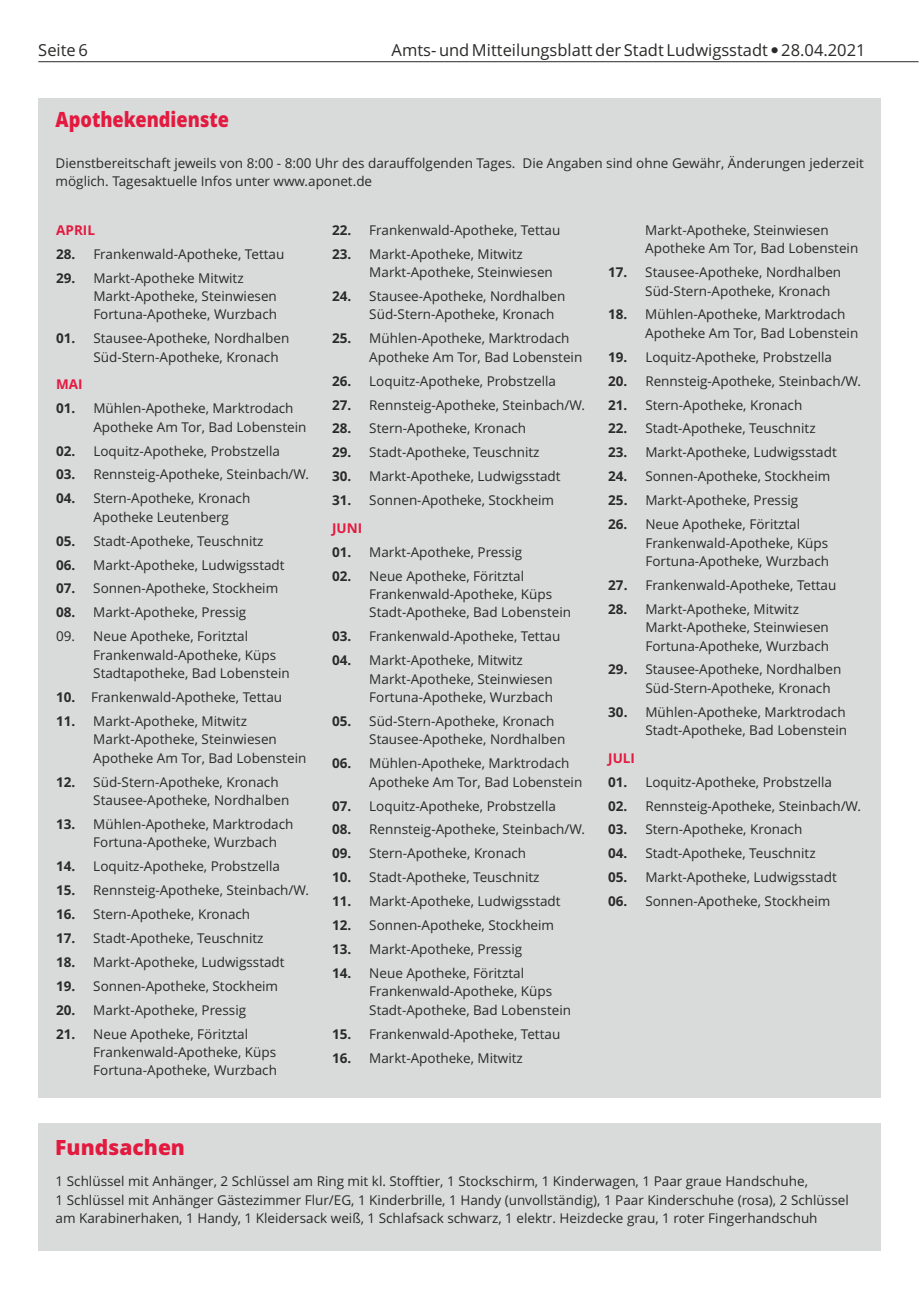
<style>
.page{position:relative;width:919px;height:1289px;background:#fff}
.page>*{position:absolute;margin:0;border:0;box-sizing:border-box;transform-origin:0 0}
.t1{font:800 21px "Open Sans";color:#e31a40;scale:.87 1}
.t2{font:800 21px "Open Sans";color:#e31a40}
.t3{font:16.5px "Open Sans";color:#2a2a29}
.t4{font:13.5px/18.5px "Open Sans";color:#2a2a29}
.t5{font:700 13.5px "Open Sans";color:#e31a40}
.s1{font-weight:700}
</style>
<div class="page">
<div style="left:38px;top:98px;width:842px;height:999px;background:#d9dada"></div>
<hr style="left:38px;top:61px;width:880px;height:1px;background:#2a2a29">
<div style="left:38px;top:1123px;width:842px;height:127px;background:#d9dada"></div>
<hr style="left:918px;top:821px;width:1px;height:467px;background:#d9dada">
<p class="t3" style="left:38px;top:43px;width:51px">Seite 6</p>
<p class="t3" style="left:391px;top:43px;width:475px">Amts- und Mitteilungsblatt der Stadt Ludwigsstadt ● 28.04.2021</p>
<h1 class="t1" style="left:56px;top:111px;width:201px">Apothekendienste</h1>
<p class="t4" style="left:56px;top:155px;width:809px">Dienstbereitschaft jeweils von 8:00 - 8:00 Uhr des darauffolgenden Tages. Die Angaben sind ohne Gewähr, Änderungen jederzeit möglich. Tagesaktuelle Infos unter www.aponet.de</p>
<p class="t5" style="left:56px;top:224px;width:40px">APRIL</p>
<p class="t4" style="left:56px;top:246px;width:230px"><span class="s1">28.</span> Frankenwald-Apotheke, Tettau</p>
<p class="t4" style="left:93px;top:270px;width:185px;text-indent:-37px"><span class="s1">29.</span> Markt-Apotheke Mitwitz<br>Markt-Apotheke, Steinwiesen<br>Fortuna-Apotheke, Wurzbach</p>
<p class="t4" style="left:93px;top:330px;width:197px;text-indent:-37px"><span class="s1">01.</span> Stausee-Apotheke, Nordhalben<br>Süd-Stern-Apotheke, Kronach</p>
<p class="t5" style="left:56px;top:379px;width:28px">MAI</p>
<p class="t4" style="left:93px;top:400px;width:214px;text-indent:-37px"><span class="s1">01.</span> Mühlen-Apotheke, Marktrodach<br>Apotheke Am Tor, Bad Lobenstein</p>
<p class="t4" style="left:56px;top:466px;width:254px"><span class="s1">03.</span> Rennsteig-Apotheke, Steinbach/W.</p>
<p class="t4" style="left:56px;top:443px;width:225px"><span class="s1">02.</span> Loquitz-Apotheke, Probstzella</p>
<p class="t4" style="left:93px;top:490px;width:158px;text-indent:-37px"><span class="s1">04.</span> Stern-Apotheke, Kronach<br>Apotheke Leutenberg</p>
<p class="t4" style="left:56px;top:533px;width:209px"><span class="s1">05.</span> Stadt-Apotheke, Teuschnitz</p>
<p class="t4" style="left:56px;top:557px;width:230px"><span class="s1">06.</span> Markt-Apotheke, Ludwigsstadt</p>
<p class="t4" style="left:56px;top:580px;width:223px"><span class="s1">07.</span> Sonnen-Apotheke, Stockheim</p>
<p class="t4" style="left:56px;top:604px;width:191px"><span class="s1">08.</span> Markt-Apotheke, Pressig</p>
<p class="t4" style="left:93px;top:628px;width:198px;text-indent:-37px">09. Neue Apotheke, Foritztal<br>Frankenwald-Apotheke, Küps<br>Stadtapotheke, Bad Lobenstein</p>
<p class="t4" style="left:56px;top:689px;width:227px"><span class="s1">10.</span> Frankenwald-Apotheke, Tettau</p>
<p class="t4" style="left:93px;top:713px;width:214px;text-indent:-37px"><span class="s1">11.</span> Markt-Apotheke, Mitwitz<br>Markt-Apotheke, Steinwiesen<br>Apotheke Am Tor, Bad Lobenstein</p>
<p class="t4" style="left:93px;top:773px;width:197px;text-indent:-37px"><span class="s1">12.</span> Süd-Stern-Apotheke, Kronach<br>Stausee-Apotheke, Nordhalben</p>
<p class="t4" style="left:93px;top:816px;width:202px;text-indent:-37px"><span class="s1">13.</span> Mühlen-Apotheke, Marktrodach<br>Fortuna-Apotheke, Wurzbach</p>
<p class="t4" style="left:56px;top:858px;width:225px"><span class="s1">14.</span> Loquitz-Apotheke, Probstzella</p>
<p class="t4" style="left:56px;top:882px;width:254px"><span class="s1">15.</span> Rennsteig-Apotheke, Steinbach/W.</p>
<p class="t4" style="left:56px;top:906px;width:196px"><span class="s1">16.</span> Stern-Apotheke, Kronach</p>
<p class="t4" style="left:56px;top:954px;width:230px"><span class="s1">18.</span> Markt-Apotheke, Ludwigsstadt</p>
<p class="t4" style="left:56px;top:930px;width:209px"><span class="s1">17.</span> Stadt-Apotheke, Teuschnitz</p>
<p class="t4" style="left:56px;top:978px;width:223px"><span class="s1">19.</span> Sonnen-Apotheke, Stockheim</p>
<p class="t4" style="left:56px;top:1001px;width:191px"><span class="s1">20.</span> Markt-Apotheke, Pressig</p>
<p class="t4" style="left:93px;top:1025px;width:185px;text-indent:-37px"><span class="s1">21.</span> Neue Apotheke, Föritztal<br>Frankenwald-Apotheke, Küps<br>Fortuna-Apotheke, Wurzbach</p>
<p class="t4" style="left:332px;top:222px;width:230px"><span class="s1">22.</span> Frankenwald-Apotheke, Tettau</p>
<p class="t4" style="left:369px;top:246px;width:185px;text-indent:-37px"><span class="s1">23.</span> Markt-Apotheke, Mitwitz<br>Markt-Apotheke, Steinwiesen</p>
<p class="t4" style="left:369px;top:288px;width:197px;text-indent:-37px"><span class="s1">24.</span> Stausee-Apotheke, Nordhalben<br>Süd-Stern-Apotheke, Kronach</p>
<p class="t4" style="left:369px;top:330px;width:214px;text-indent:-37px"><span class="s1">25.</span> Mühlen-Apotheke, Marktrodach<br>Apotheke Am Tor, Bad Lobenstein</p>
<p class="t4" style="left:332px;top:397px;width:254px"><span class="s1">27.</span> Rennsteig-Apotheke, Steinbach/W.</p>
<p class="t4" style="left:332px;top:373px;width:225px"><span class="s1">26.</span> Loquitz-Apotheke, Probstzella</p>
<p class="t4" style="left:332px;top:420px;width:196px"><span class="s1">28.</span> Stern-Apotheke, Kronach</p>
<p class="t4" style="left:332px;top:444px;width:209px"><span class="s1">29.</span> Stadt-Apotheke, Teuschnitz</p>
<p class="t4" style="left:332px;top:468px;width:230px"><span class="s1">30.</span> Markt-Apotheke, Ludwigsstadt</p>
<p class="t5" style="left:332px;top:522px;width:32px">JUNI</p>
<p class="t4" style="left:332px;top:544px;width:191px"><span class="s1">01.</span> Markt-Apotheke, Pressig</p>
<p class="t4" style="left:332px;top:492px;width:223px"><span class="s1">31.</span> Sonnen-Apotheke, Stockheim</p>
<p class="t4" style="left:369px;top:568px;width:203px;text-indent:-37px"><span class="s1">02.</span> Neue Apotheke, Föritztal<br>Frankenwald-Apotheke, Küps<br>Stadt-Apotheke, Bad Lobenstein</p>
<p class="t4" style="left:332px;top:628px;width:230px"><span class="s1">03.</span> Frankenwald-Apotheke, Tettau</p>
<p class="t4" style="left:369px;top:652px;width:185px;text-indent:-37px"><span class="s1">04.</span> Markt-Apotheke, Mitwitz<br>Markt-Apotheke, Steinwiesen<br>Fortuna-Apotheke, Wurzbach</p>
<p class="t4" style="left:369px;top:713px;width:197px;text-indent:-37px"><span class="s1">05.</span> Süd-Stern-Apotheke, Kronach<br>Stausee-Apotheke, Nordhalben</p>
<p class="t4" style="left:369px;top:755px;width:214px;text-indent:-37px"><span class="s1">06.</span> Mühlen-Apotheke, Marktrodach<br>Apotheke Am Tor, Bad Lobenstein</p>
<p class="t4" style="left:332px;top:797px;width:225px"><span class="s1">07.</span> Loquitz-Apotheke, Probstzella</p>
<p class="t4" style="left:332px;top:845px;width:196px"><span class="s1">09.</span> Stern-Apotheke, Kronach</p>
<p class="t4" style="left:332px;top:821px;width:254px"><span class="s1">08.</span> Rennsteig-Apotheke, Steinbach/W.</p>
<p class="t4" style="left:332px;top:869px;width:209px"><span class="s1">10.</span> Stadt-Apotheke, Teuschnitz</p>
<p class="t4" style="left:332px;top:893px;width:230px"><span class="s1">11.</span> Markt-Apotheke, Ludwigsstadt</p>
<p class="t4" style="left:332px;top:917px;width:223px"><span class="s1">12.</span> Sonnen-Apotheke, Stockheim</p>
<p class="t4" style="left:332px;top:941px;width:191px"><span class="s1">13.</span> Markt-Apotheke, Pressig</p>
<p class="t4" style="left:369px;top:965px;width:203px;text-indent:-37px"><span class="s1">14.</span> Neue Apotheke, Föritztal<br>Frankenwald-Apotheke, Küps<br>Stadt-Apotheke, Bad Lobenstein</p>
<p class="t4" style="left:332px;top:1025px;width:230px"><span class="s1">15.</span> Frankenwald-Apotheke, Tettau</p>
<p class="t4" style="left:332px;top:1049px;width:192px"><span class="s1">16.</span> Markt-Apotheke, Mitwitz</p>
<p class="t4" style="left:645px;top:222px;width:214px">Markt-Apotheke, Steinwiesen<br>Apotheke Am Tor, Bad Lobenstein</p>
<p class="t4" style="left:645px;top:264px;width:197px;text-indent:-37px"><span class="s1">17.</span> Stausee-Apotheke, Nordhalben<br>Süd-Stern-Apotheke, Kronach</p>
<p class="t4" style="left:645px;top:306px;width:214px;text-indent:-37px"><span class="s1">18.</span> Mühlen-Apotheke, Marktrodach<br>Apotheke Am Tor, Bad Lobenstein</p>
<p class="t4" style="left:608px;top:349px;width:225px"><span class="s1">19.</span> Loquitz-Apotheke, Probstzella</p>
<p class="t4" style="left:608px;top:373px;width:254px"><span class="s1">20.</span> Rennsteig-Apotheke, Steinbach/W.</p>
<p class="t4" style="left:608px;top:397px;width:196px"><span class="s1">21.</span> Stern-Apotheke, Kronach</p>
<p class="t4" style="left:608px;top:420px;width:209px"><span class="s1">22.</span> Stadt-Apotheke, Teuschnitz</p>
<p class="t4" style="left:608px;top:444px;width:230px"><span class="s1">23.</span> Markt-Apotheke, Ludwigsstadt</p>
<p class="t4" style="left:608px;top:468px;width:223px"><span class="s1">24.</span> Sonnen-Apotheke, Stockheim</p>
<p class="t4" style="left:608px;top:492px;width:191px"><span class="s1">25.</span> Markt-Apotheke, Pressig</p>
<p class="t4" style="left:645px;top:516px;width:185px;text-indent:-37px"><span class="s1">26.</span> Neue Apotheke, Föritztal<br>Frankenwald-Apotheke, Küps<br>Fortuna-Apotheke, Wurzbach</p>
<p class="t4" style="left:608px;top:577px;width:230px"><span class="s1">27.</span> Frankenwald-Apotheke, Tettau</p>
<p class="t4" style="left:645px;top:601px;width:185px;text-indent:-37px"><span class="s1">28.</span> Markt-Apotheke, Mitwitz<br>Markt-Apotheke, Steinwiesen<br>Fortuna-Apotheke, Wurzbach</p>
<p class="t4" style="left:645px;top:661px;width:197px;text-indent:-37px"><span class="s1">29.</span> Stausee-Apotheke, Nordhalben<br>Süd-Stern-Apotheke, Kronach</p>
<p class="t4" style="left:608px;top:704px;width:240px;text-align:right"><span class="s1">30.</span> Mühlen-Apotheke, Marktrodach<br>Stadt-Apotheke, Bad Lobenstein</p>
<p class="t5" style="left:608px;top:752px;width:28px">JULI</p>
<p class="t4" style="left:608px;top:773px;width:225px"><span class="s1">01.</span> Loquitz-Apotheke, Probstzella</p>
<p class="t4" style="left:608px;top:797px;width:254px"><span class="s1">02.</span> Rennsteig-Apotheke, Steinbach/W.</p>
<p class="t4" style="left:608px;top:845px;width:209px"><span class="s1">04.</span> Stadt-Apotheke, Teuschnitz</p>
<p class="t4" style="left:608px;top:821px;width:196px"><span class="s1">03.</span> Stern-Apotheke, Kronach</p>
<p class="t4" style="left:608px;top:869px;width:230px"><span class="s1">05.</span> Markt-Apotheke, Ludwigsstadt</p>
<p class="t4" style="left:608px;top:893px;width:223px"><span class="s1">06.</span> Sonnen-Apotheke, Stockheim</p>
<h1 class="t2" style="left:55px;top:1139px;width:131px">Fundsachen</h1>
<p class="t4" style="left:56px;top:1173px;width:794px">1 Schlüssel mit Anhänger, 2 Schlüssel am Ring mit kl. Stofftier, 1 Stockschirm, 1 Kinderwagen, 1 Paar graue Handschuhe,<br>1 Schlüssel mit Anhänger Gästezimmer Flur/EG, 1 Kinderbrille, 1 Handy (unvollständig), 1 Paar Kinderschuhe (rosa), 2 Schlüssel am Karabinerhaken, 1 Handy, 1 Kleidersack weiß, 1 Schlafsack schwarz, 1 elektr. Heizdecke grau, 1 roter Fingerhandschuh</p>
</div>
